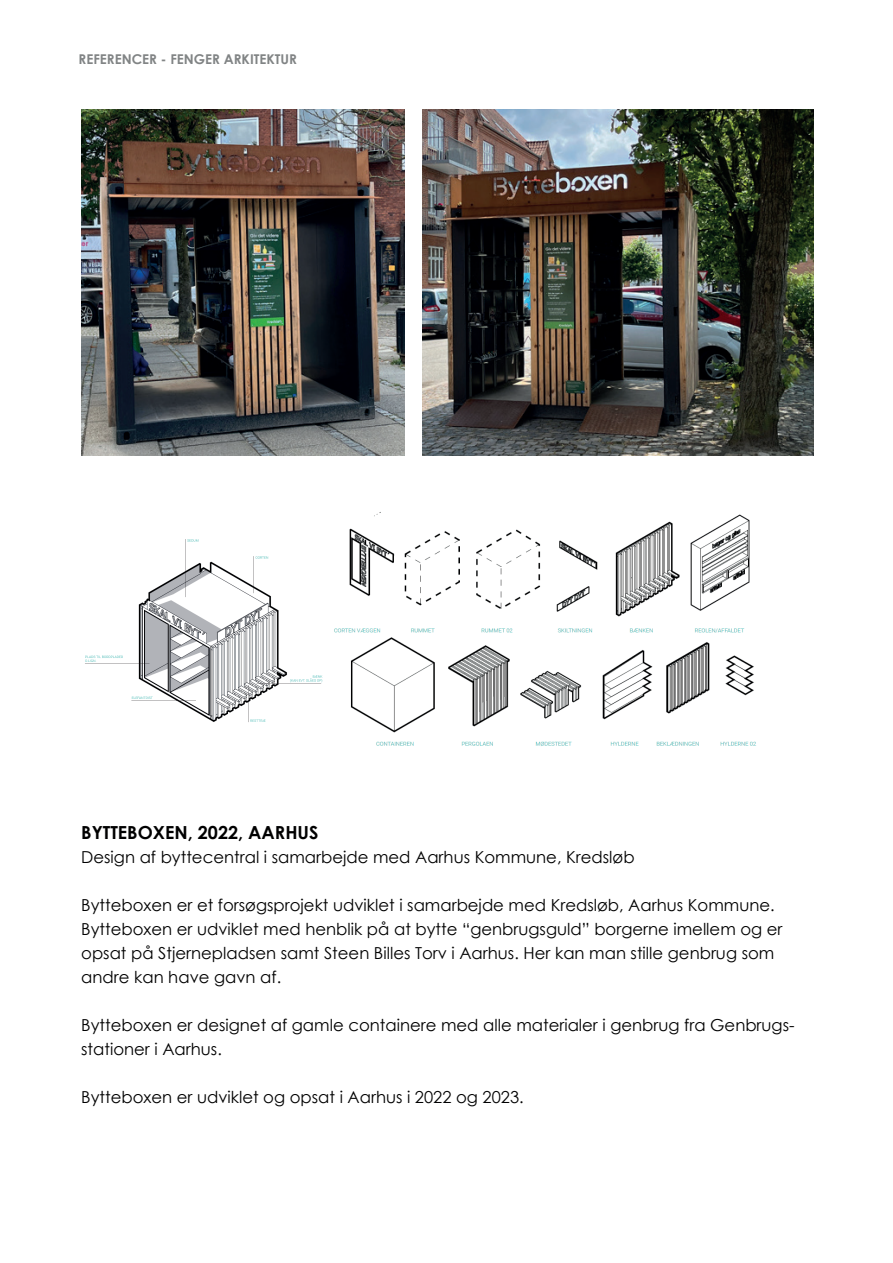
<style>
.page{position:relative;width:893px;height:1263px;background:#fff}
.page>*{position:absolute;margin:0;border:0;box-sizing:border-box;transform-origin:0 0}
.t1{font:700 18px "Century Gothic";color:#000001}
.t2{font:16.5px/24px "Century Gothic";color:#000001}
.t3{font:700 13.5px "Century Gothic";color:#818485}
</style>
<div class="page">
<img style="left:422px;top:109px;width:392px;height:347px">
<img style="left:81px;top:109px;width:324px;height:347px">
<img style="left:334px;top:512px;width:422px;height:234px">
<img style="left:85px;top:539px;width:238px;height:183px">
<p class="t3" style="left:79px;top:49px;width:220px">REFERENCER - FENGER ARKITEKTUR</p>
<p class="t1" style="left:81px;top:818px;width:239px">BYTTEBOXEN, 2022, AARHUS</p>
<p class="t2" style="left:81px;top:844px;width:555px">Design af byttecentral i samarbejde med Aarhus Kommune, Kredsløb</p>
<p class="t2" style="left:81px;top:892px;width:703px">Bytteboxen er et forsøgsprojekt udviklet i samarbejde med Kredsløb, Aarhus Kommune.<br>Bytteboxen er udviklet med henblik på at bytte “genbrugsguld” borgerne imellem og er opsat på Stjernepladsen samt Steen Billes Torv i Aarhus. Her kan man stille genbrug som andre kan have gavn af.</p>
<p class="t2" style="left:81px;top:1012px;width:715px">Bytteboxen er designet af gamle containere med alle materialer i genbrug fra Genbrugs&shy;stationer i Aarhus.</p>
<p class="t2" style="left:81px;top:1084px;width:444px">Bytteboxen er udviklet og opsat i Aarhus i 2022 og 2023.</p>
</div>
